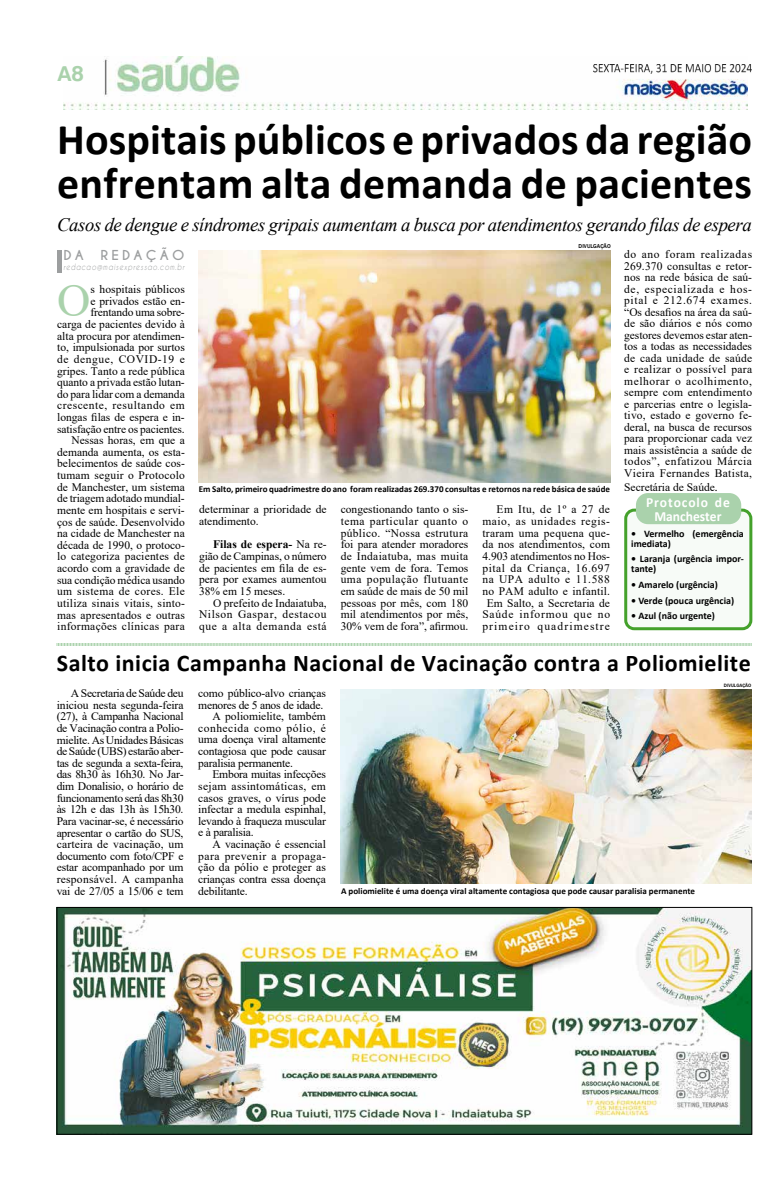
<style>
.page{position:relative;width:780px;height:1191px;background:#fff}
.page>*{position:absolute;margin:0;border:0;box-sizing:border-box;transform-origin:0 0}
.t1{font:46.2px "Times New Roman";color:#aad2ac}
.t2{font:700 44px/44px "Calibri";letter-spacing:.005em;color:#000}
.t3{font:700 24px "Calibri";letter-spacing:.02em;color:#000}
.t4{font:22px "Harabara";color:#aad2ac}
.t5{font:italic 19px "Times New Roman";letter-spacing:-.02em;color:#000}
.t6{font:700 14px/14px "Calibri";letter-spacing:.035em;color:#fff;text-align:center}
.t7{font:700 12.9px "Caviar Dreams";letter-spacing:.24em;color:#9c9e9f;scale:1.04 1}
.t8{font:11.5px/11.6px "Times New Roman";color:#000;text-align:justify}
.t9{font:11.5px/11.7px "Times New Roman";letter-spacing:.035em;color:#000;text-align:right}
.t10{font:11.5px "Times New Roman";letter-spacing:-.02em;color:#000}
.t11{font:11.5px "Times New Roman";letter-spacing:.025em;color:#000}
.t12{font:11.5px "Times New Roman";letter-spacing:.04em;color:#000}
.t13{font:700 10px/10px "Calibri";color:#000}
.t14{font:700 9px "Calibri";color:#000}
.t15{font:italic 8.3px "Caviar Dreams";letter-spacing:.11em;color:#9c9e9f;scale:.83 1}
.t16{font:500 5.8px "Franklin Gothic";color:#000}
.t17{font:500 4.9px "Franklin Gothic";color:#000}
.s1{font-family:"Times New Roman";font-weight:400;font-size:11.5px}
.s2{font-family:"Minion Pro";font-weight:400;font-size:12px}
.s3{font-weight:700}
</style>
<div class="page">
<img style="left:63px;top:57px;width:684px;height:53px">
<img style="left:593px;top:64px;width:158px;height:9px">
<hr style="left:57px;top:250px;width:4px;height:23px;background:#9c9e9f">
<img style="left:199px;top:250px;width:411px;height:233px">
<svg style="left:56px;top:643px;width:695px;height:3px;background:#c5e0c7"></svg>
<img style="left:341px;top:689px;width:410px;height:194px">
<div style="left:625px;top:510px;width:125px;height:118px;background:#f7fbf7;border-radius:9px"></div>
<div style="left:624px;top:508px;width:128px;height:122px;border:3px solid #44a12b;border-radius:9px"></div>
<div style="left:636px;top:493px;width:105px;height:31px;background:#aad2ac;border-radius:12px"></div>
<img style="left:58px;top:909px;width:692px;height:223px">
<div style="left:56px;top:907px;width:696px;height:227px;border:1px solid #000"></div>
<h3 class="t4" style="left:57px;top:62px;width:28px">A8</h3>
<h2 class="t2" style="left:57px;top:117px;width:696px">Hospitais públicos e privados da região enfrentam alta demanda de pacientes</h2>
<h3 class="t5" style="left:57px;top:212px;width:696px">Casos de dengue e síndromes gripais aumentam a busca por atendimentos gerando filas de espera</h3>
<p class="t7" style="left:63px;top:247px;width:21px">DA</p>
<p class="t7" style="left:100px;top:247px;width:82px">REDAÇÃO</p>
<p class="t15" style="left:63px;top:262px;width:147px">redacao@maisexpressao.com.br</p>
<h1 class="t1" style="left:57px;top:268px;width:35px">O</h1>
<p class="t8" style="left:57px;top:283px;width:129px;text-align:right">s hospitais públicos<br>e privados estão en&shy;frentando uma sobre-<br>carga de pacientes devido à alta procura por atendimen&shy;to, impulsionada por surtos de dengue, COVID-19 e gripes. Tanto a rede pública quanto a privada estão lutan&shy;do para lidar com a demanda crescente, resultando em longas filas de espera e in&shy;satisfação entre os pacientes.<br>Nessas horas, em que a demanda aumenta, os esta&shy;belecimentos de saúde cos&shy;tumam seguir o Protocolo de Manchester, um sistema de triagem adotado mundial&shy;mente em hospitais e servi&shy;ços de saúde. Desenvolvido na cidade de Manchester na década de 1990, o protoco&shy;lo categoriza pacientes de acordo com a gravidade de sua condição médica usando um sistema de cores. Ele utiliza sinais vitais, sinto&shy;mas apresentados e outras informações clínicas para</p>
<p class="t16" style="left:578px;top:243px;width:34px">DIVULGAÇÃO</p>
<p class="t8" style="left:624px;top:248px;width:129px">do ano foram realizadas 269.370 consultas e retor&shy;nos na rede básica de saú&shy;de, especializada e hos&shy;pital e 212.674 exames. “Os desafios na área da saú&shy;de são diários e nós como gestores devemos estar aten&shy;tos a todas as necessidades de cada unidade de saúde e realizar o possível para melhorar o acolhimento, sempre com entendimento e parcerias entre o legisla&shy;tivo, estado e governo fe&shy;deral, na busca de recursos para proporcionar cada vez mais assistência a saúde de todos”, enfatizou Márcia Vieira Fernandes Batista,</p>
<p class="t14" style="left:199px;top:482px;width:520px">Em Salto, primeiro quadrimestre do ano foram realizadas 269.370 consultas e retornos na rede básica de saúde <span class="s1">Secretária de Saúde</span><span class="s2">.</span></p>
<p class="t8" style="left:199px;top:503px;width:129px">determinar a prioridade de atendimento.</p>
<p class="t8" style="left:199px;top:538px;width:129px;text-indent:14px"><span class="s3">Filas de espera-</span> Na re&shy;gião de Campinas, o número de pacientes em fila de es&shy;pera por exames aumentou 38% em 15 meses.</p>
<p class="t8" style="left:199px;top:596px;width:129px;text-indent:14px">O prefeito de Indaiatuba, Nilson Gaspar, destacou que a alta demanda está</p>
<p class="t8" style="left:341px;top:503px;width:129px">congestionando tanto o sis&shy;tema particular quanto o público. “Nossa estrutura foi para atender moradores de Indaiatuba, mas muita gente vem de fora. Temos uma população flutuante em saúde de mais de 50 mil pessoas por mês, com 180 mil atendimentos por mês, 30% vem de fora”, afirmou.</p>
<p class="t9" style="left:482px;top:503px;width:129px">Em Itu, de 1º a 27 de maio, as unidades regis&shy;traram uma pequena que&shy;da nos atendimentos, com<br>4.903 atendimentos no Hos&shy;pital da Criança, 16.697 na UPA adulto e 11.588 no PAM adulto e infantil.<br>Em Salto, a Secretaria de<br>Saúde informou que no primeiro quadrimestre</p>
<p class="t6" style="left:646px;top:495px;width:85px">Protocolo de<br>Manchester</p>
<p class="t13" style="left:631px;top:528px;width:114px">• Vermelho (emergência imediata)</p>
<p class="t13" style="left:631px;top:554px;width:114px">• Laranja (urgência impor&shy;tante)</p>
<p class="t13" style="left:631px;top:579px;width:88px">• Amarelo (urgência)</p>
<p class="t13" style="left:631px;top:595px;width:104px">• Verde (pouca urgência)</p>
<p class="t13" style="left:631px;top:611px;width:85px">• Azul (não urgente)</p>
<h3 class="t3" style="left:57px;top:645px;width:695px">Salto inicia Campanha Nacional de Vacinação contra a Poliomielite</h3>
<p class="t8" style="left:57px;top:687px;width:128px;text-indent:14px">A Secretaria de Saúde deu iniciou nesta segunda-feira (27), à Campanha Nacional de Vacinação contra a Polio&shy;mielite. As Unidades Básicas de Saúde (UBS) estarão aber&shy;tas de segunda a sexta-feira, das 8h30 às 16h30. No Jar&shy;dim Donalisio, o horário de funcionamento será das 8h30 às 12h e das 13h às 15h30.<br>Para vacinar-se, é necessário apresentar o cartão do SUS, carteira de vacinação, um documento com foto/CPF e estar acompanhado por um responsável. A campanha vai de 27/05 a 15/06 e tem</p>
<p class="t8" style="left:198px;top:687px;width:129px">como público-alvo crianças</p>
<p class="t17" style="left:723px;top:682px;width:29px">DIVULGAÇÃO</p>
<p class="t10" style="left:198px;top:696px;width:126px">menores de 5 anos de idade.</p>
<p class="t8" style="left:212px;top:710px;width:115px">A poliomielite, também</p>
<p class="t12" style="left:198px;top:720px;width:129px">conhecida como pólio, é</p>
<p class="t8" style="left:198px;top:733px;width:129px">uma doença viral altamente</p>
<p class="t8" style="left:198px;top:745px;width:129px">contagiosa que pode causar</p>
<p class="t10" style="left:198px;top:754px;width:96px">paralisia permanente.</p>
<p class="t10" style="left:212px;top:766px;width:115px">Embora muitas infecções</p>
<p class="t11" style="left:198px;top:778px;width:129px">sejam assintomáticas, em</p>
<p class="t8" style="left:198px;top:791px;width:129px">casos graves, o vírus pode</p>
<p class="t8" style="left:198px;top:803px;width:129px">infectar a medula espinhal,</p>
<p class="t10" style="left:198px;top:813px;width:129px">levando à fraqueza muscular</p>
<p class="t10" style="left:198px;top:824px;width:57px">e à paralisia.</p>
<p class="t8" style="left:212px;top:838px;width:115px">A vacinação é essencial</p>
<p class="t9" style="left:198px;top:849px;width:129px">para prevenir a propaga-</p>
<p class="t8" style="left:198px;top:861px;width:129px">ção da pólio e proteger as</p>
<p class="t8" style="left:198px;top:873px;width:129px">crianças contra essa doença</p>
<p class="t10" style="left:198px;top:882px;width:51px">debilitante.</p>
<p class="t14" style="left:341px;top:885px;width:355px">A poliomielite é uma doença viral altamente contagiosa que pode causar paralisia permanente</p>
</div>
